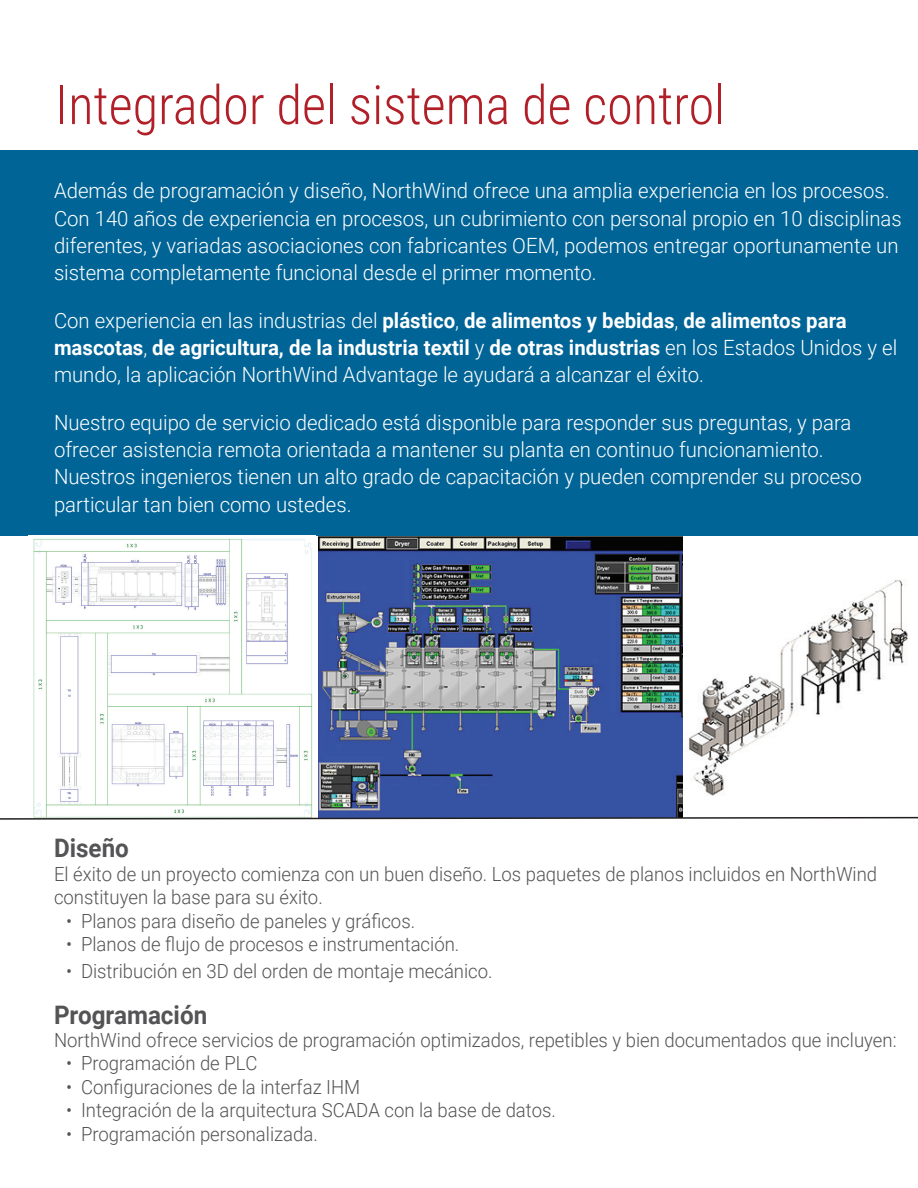
<style>
.page{position:relative;width:918px;height:1188px;background:#fff}
.page>*{position:absolute;margin:0;border:0;box-sizing:border-box;transform-origin:0 0}
.t1{font:300 54px "Roboto Condensed";color:#b12028}
.t2{font:700 25.5px "Roboto";color:#545456;scale:.95 1}
.t3{font:300 21px/27.3px "Roboto";color:#fff}
.t4{font:300 19.5px/23.4px "Roboto";color:#545456;scale:.95 1}
.s1{font-weight:700}
</style>
<div class="page">
<div style="left:1px;top:150px;width:917px;height:386px;background:#016496"></div>
<img style="left:318px;top:537px;width:364px;height:279px">
<img style="left:33px;top:538px;width:280px;height:278px">
<img style="left:688px;top:580px;width:220px;height:216px">
<svg style="left:0;top:816px;width:918px;height:4px"></svg>
<h1 class="t1" style="left:56px;top:67px;width:671px">Integrador del sistema de control</h1>
<p class="t3" style="left:54px;top:177px;width:849px">Además de programación y diseño, NorthWind ofrece una amplia experiencia en los procesos.<br>Con 140 años de experiencia en procesos, un cubrimiento con personal propio en 10 disciplinas diferentes, y variadas asociaciones con fabricantes OEM, podemos entregar oportunamente un sistema completamente funcional desde el primer momento.</p>
<p class="t3" style="left:54px;top:306px;width:845px">Con experiencia en las industrias del <span class="s1">plástico</span>, <span class="s1">de alimentos y bebidas</span>, <span class="s1">de alimentos para mascotas</span>, <span class="s1">de agricultura, de la industria textil</span> y <span class="s1">de otras industrias</span> en los Estados Unidos y el mundo, la aplicación NorthWind Advantage le ayudará a alcanzar el éxito.</p>
<p class="t3" style="left:54px;top:408px;width:809px">Nuestro equipo de servicio dedicado está disponible para responder sus preguntas, y para ofrecer asistencia remota orientada a mantener su planta en continuo funcionamiento.<br>Nuestros ingenieros tienen un alto grado de capacitación y pueden comprender su proceso particular tan bien como ustedes.</p>
<p class="t2" style="left:54px;top:831px;width:80px">Diseño</p>
<p class="t4" style="left:54px;top:862px;width:868px">El éxito de un proyecto comienza con un buen diseño. Los paquetes de planos incluidos en NorthWind constituyen la base para su éxito.</p>
<p class="t4" style="left:66px;top:908px;width:369px">• Planos para diseño de paneles y gráficos.</p>
<p class="t4" style="left:66px;top:932px;width:416px">• Planos de flujo de procesos e instrumentación.</p>
<p class="t4" style="left:66px;top:959px;width:451px">• Distribución en 3D del orden de montaje mecánico.</p>
<p class="t2" style="left:54px;top:997px;width:163px">Programación</p>
<p class="t4" style="left:54px;top:1028px;width:888px">NorthWind ofrece servicios de programación optimizados, repetibles y bien documentados que incluyen:</p>
<p class="t4" style="left:66px;top:1051px;width:203px">• Programación de PLC</p>
<p class="t4" style="left:66px;top:1075px;width:311px">• Configuraciones de la interfaz IHM</p>
<p class="t4" style="left:66px;top:1098px;width:517px">• Integración de la arquitectura SCADA con la base de datos.</p>
<p class="t4" style="left:66px;top:1121px;width:267px">• Programación personalizada.</p>
</div>
